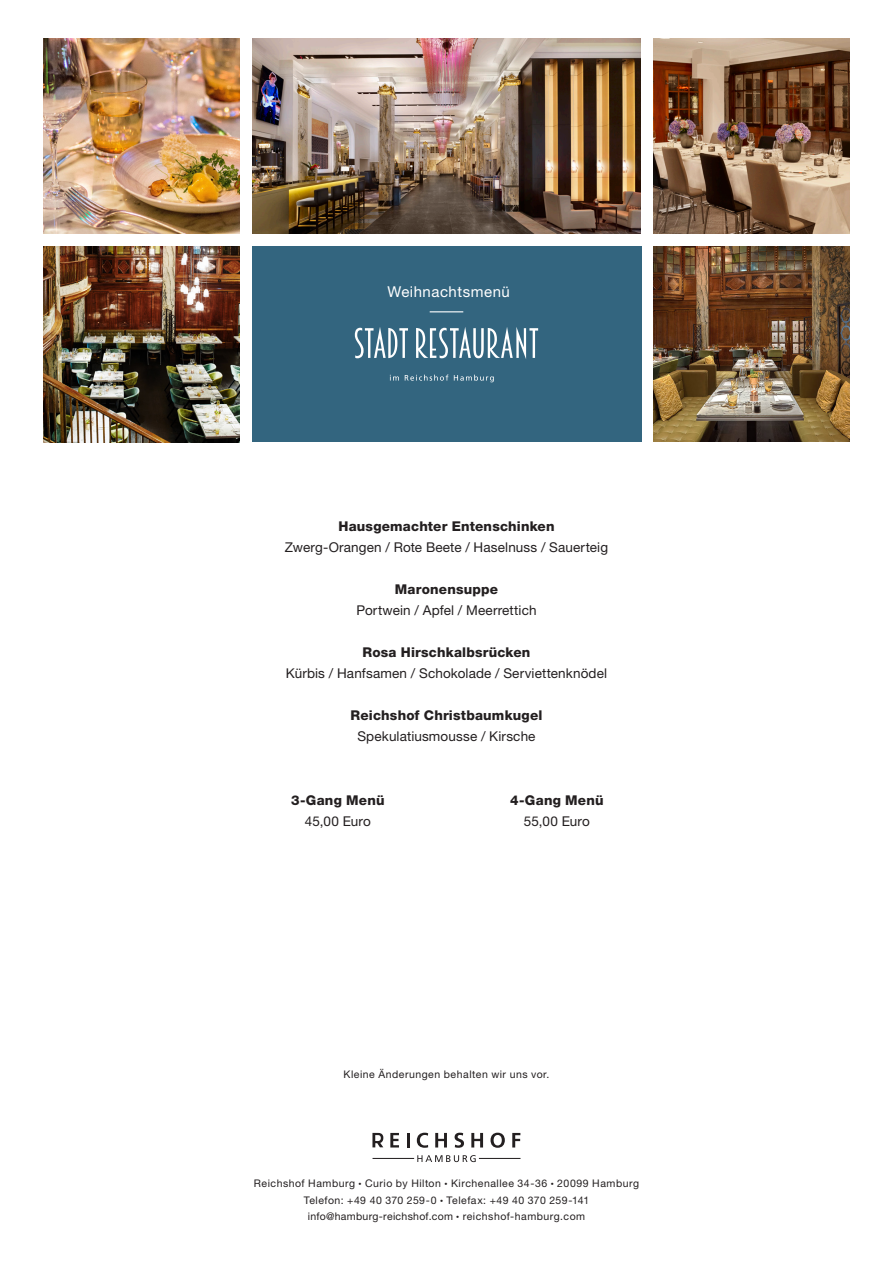
<style>
.page{position:relative;width:893px;height:1263px;background:#fff}
.page>*{position:absolute;margin:0;border:0;box-sizing:border-box;transform-origin:0 0}
.t1{font:15px "Helvetica Neue";letter-spacing:.035em;color:#fff}
.t2{font:13.5px "Helvetica Neue";letter-spacing:.01em;color:#231f20}
.t3{font:800 13.5px "Helvetica Neue";letter-spacing:.015em;color:#231f20}
.t4{font:10.5px "Helvetica Neue";letter-spacing:.045em;color:#231f20}
.s1{font-size:6.15px}
</style>
<div class="page">
<div style="left:252px;top:247px;width:389px;height:195px;background:#33657f"></div>
<hr style="left:430px;top:311px;width:33px;height:1px;background:#fff">
<hr style="left:373px;top:1158px;width:41px;height:1px;background:#231f20">
<hr style="left:479px;top:1158px;width:41px;height:1px;background:#231f20">
<svg style="left:390px;top:1133px;width:9px;height:14px"></svg>
<svg style="left:407px;top:1133px;width:2px;height:14px"></svg>
<svg style="left:417px;top:1133px;width:11px;height:15px"></svg>
<svg style="left:435px;top:1133px;width:12px;height:14px"></svg>
<svg style="left:455px;top:1133px;width:9px;height:15px"></svg>
<svg style="left:471px;top:1133px;width:12px;height:14px"></svg>
<svg style="left:491px;top:1133px;width:14px;height:15px"></svg>
<svg style="left:512px;top:1133px;width:8px;height:14px"></svg>
<svg style="left:417px;top:1155px;width:59px;height:7px"></svg>
<svg style="left:372px;top:1133px;width:11px;height:14px"></svg>
<svg style="left:416px;top:327px;width:122px;height:32px"></svg>
<svg style="left:355px;top:327px;width:53px;height:31px"></svg>
<svg style="left:390px;top:375px;width:9px;height:6px"></svg>
<svg style="left:405px;top:375px;width:43px;height:6px"></svg>
<svg style="left:454px;top:375px;width:40px;height:7px"></svg>
<img style="left:252px;top:38px;width:389px;height:196px">
<img style="left:44px;top:38px;width:195px;height:196px">
<img style="left:44px;top:247px;width:195px;height:195px">
<img style="left:654px;top:247px;width:195px;height:194px">
<img style="left:654px;top:38px;width:195px;height:196px">
<p class="t1" style="left:387px;top:282px;width:124px">Weihnachtsmenü</p>
<p class="t3" style="left:338px;top:518px;width:218px">Hausgemachter Entenschinken</p>
<p class="t2" style="left:285px;top:539px;width:325px">Zwerg-Orangen / Rote Beete / Haselnuss / Sauerteig</p>
<p class="t3" style="left:395px;top:581px;width:105px">Maronensuppe</p>
<p class="t2" style="left:356px;top:602px;width:182px">Portwein / Apfel / Meerrettich</p>
<p class="t3" style="left:363px;top:644px;width:169px">Rosa Hirschkalbsrücken</p>
<p class="t2" style="left:286px;top:665px;width:323px">Kürbis / Hanfsamen / Schokolade / Serviettenknödel</p>
<p class="t3" style="left:351px;top:707px;width:193px">Reichshof Christbaumkugel</p>
<p class="t2" style="left:357px;top:728px;width:180px">Spekulatiusmousse / Kirsche</p>
<p class="t3" style="left:291px;top:792px;width:95px">3-Gang Menü</p>
<p class="t2" style="left:305px;top:813px;width:68px">45,00 Euro</p>
<p class="t3" style="left:510px;top:792px;width:95px">4-Gang Menü</p>
<p class="t2" style="left:524px;top:813px;width:68px">55,00 Euro</p>
<p class="t4" style="left:343px;top:1068px;width:208px">Kleine Änderungen behalten wir uns vor.</p>
<p class="t4" style="left:254px;top:1177px;width:387px">Reichshof Hamburg <span class="s1">•</span> Curio by Hilton <span class="s1">•</span> Kirchenallee 34-36 <span class="s1">•</span> 20099 Hamburg</p>
<p class="t4" style="left:304px;top:1194px;width:287px">Telefon: +49 40 370 259-0 <span class="s1">•</span> Telefax: +49 40 370 259-141</p>
<p class="t4" style="left:308px;top:1210px;width:279px">info@hamburg-reichshof.com <span class="s1">•</span> reichshof-hamburg.com</p>
</div>
